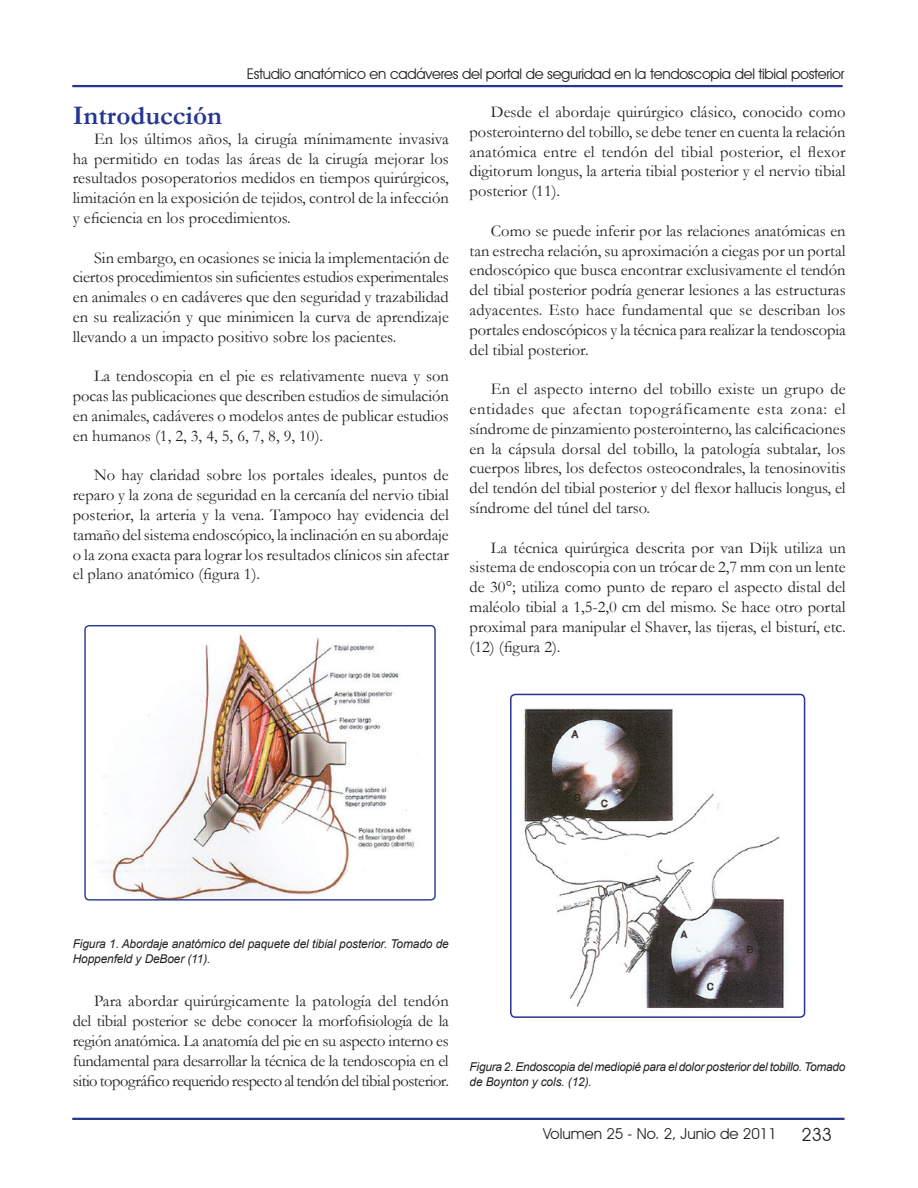
<style>
.page{position:relative;width:918px;height:1188px;background:#fff}
.page>*{position:absolute;margin:0;border:0;box-sizing:border-box;transform-origin:0 0}
.SUBTÍTULO{font:700 27px "Garamond";color:#26358f}
.t1{font:18px "Avant Garde IT Cby BT";color:#231f20}
.TEXTO_CORRIDO{font:16.5px/19.8px "Garamond";color:#231f20;text-align:justify}
.t2{font:15px "Avant Garde IT Cby BT";color:#231f20}
.t3{font:14.7px "Avant Garde IT Cby BT";letter-spacing:-.02em;color:#231f20}
.PIEDEFOTO{font:italic 12.15px/15px "Arial";letter-spacing:-.01em;color:#231f20}
</style>
<div class="page">
<hr style="left:72px;top:1118px;width:773px;height:2px;background:#26358f">
<hr style="left:72px;top:85px;width:771px;height:2px;background:#26358f">
<img style="left:86px;top:627px;width:329px;height:272px">
<div style="left:84px;top:625px;width:352px;height:276px;border:1px solid #26358f;border-radius:4px"></div>
<img style="left:512px;top:708px;width:291px;height:308px">
<div style="left:510px;top:694px;width:295px;height:324px;border:1px solid #26358f;border-radius:5px"></div>
<p class="t3" style="left:247px;top:65px;width:599px">Estudio anatómico en cadáveres del portal de seguridad en la tendoscopia del tibial posterior</p>
<p class="SUBTÍTULO" style="left:73px;top:97px;width:151px">Introducción</p>
<p class="TEXTO_CORRIDO" style="left:73px;top:128px;width:378px;text-indent:21px">En los últimos años, la cirugía mínimamente invasiva ha permitido en todas las áreas de la cirugía mejorar los resultados posoperatorios medidos en tiempos quirúrgicos, limitación en la exposición de tejidos, control de la infección y eficiencia en los procedimientos.</p>
<p class="TEXTO_CORRIDO" style="left:73px;top:247px;width:378px;text-indent:21px">Sin embargo, en ocasiones se inicia la implementación de ciertos procedimientos sin suficientes estudios experimentales en animales o en cadáveres que den seguridad y trazabilidad en su realización y que minimicen la curva de aprendizaje llevando a un impacto positivo sobre los pacientes.</p>
<p class="TEXTO_CORRIDO" style="left:73px;top:366px;width:378px;text-indent:21px">La tendoscopia en el pie es relativamente nueva y son pocas las publicaciones que describen estudios de simulación en animales, cadáveres o modelos antes de publicar estudios en humanos (1, 2, 3, 4, 5, 6, 7, 8, 9, 10).</p>
<p class="TEXTO_CORRIDO" style="left:73px;top:465px;width:378px;text-indent:21px">No hay claridad sobre los portales ideales, puntos de reparo y la zona de seguridad en la cercanía del nervio tibial posterior, la arteria y la vena. Tampoco hay evidencia del tamaño del sistema endoscópico, la inclinación en su abordaje o la zona exacta para lograr los resultados clínicos sin afectar el plano anatómico (figura 1).</p>
<p class="TEXTO_CORRIDO" style="left:470px;top:102px;width:378px;text-indent:21px">Desde el abordaje quirúrgico clásico, conocido como posterointerno del tobillo, se debe tener en cuenta la relación anatómica entre el tendón del tibial posterior, el flexor digitorum longus, la arteria tibial posterior y el nervio tibial posterior (11).</p>
<p class="TEXTO_CORRIDO" style="left:470px;top:220px;width:378px;text-indent:21px">Como se puede inferir por las relaciones anatómicas en tan estrecha relación, su aproximación a ciegas por un portal endoscópico que busca encontrar exclusivamente el tendón del tibial posterior podría generar lesiones a las estructuras adyacentes. Esto hace fundamental que se describan los portales endoscópicos y la técnica para realizar la tendoscopia del tibial posterior.</p>
<p class="TEXTO_CORRIDO" style="left:470px;top:379px;width:378px;text-indent:21px">En el aspecto interno del tobillo existe un grupo de entidades que afectan topográficamente esta zona: el síndrome de pinzamiento posterointerno, las calcificaciones en la cápsula dorsal del tobillo, la patología subtalar, los cuerpos libres, los defectos osteocondrales, la tenosinovitis del tendón del tibial posterior y del flexor hallucis longus, el síndrome del túnel del tarso.</p>
<p class="TEXTO_CORRIDO" style="left:470px;top:537px;width:378px;text-indent:21px">La técnica quirúrgica descrita por van Dijk utiliza un sistema de endoscopia con un trócar de 2,7 mm con un lente de 30°; utiliza como punto de reparo el aspecto distal del maléolo tibial a 1,5-2,0 cm del mismo. Se hace otro portal proximal para manipular el Shaver, las tijeras, el bisturí, etc. (12) (figura 2).</p>
<p class="PIEDEFOTO" style="left:73px;top:937px;width:378px">Figura 1. Abordaje anatómico del paquete del tibial posterior. Tomado de<br>Hoppenfeld y DeBoer (11).</p>
<p class="TEXTO_CORRIDO" style="left:73px;top:991px;width:378px;text-indent:21px">Para abordar quirúrgicamente la patología del tendón del tibial posterior se debe conocer la morfofisiología de la región anatómica. La anatomía del pie en su aspecto interno es fundamental para desarrollar la técnica de la tendoscopia en el sitio topográfico requerido respecto al tendón del tibial posterior.</p>
<p class="PIEDEFOTO" style="left:470px;top:1059px;width:377px">Figura 2. Endoscopia del mediopié para el dolor posterior del tobillo. Tomado de Boynton y cols. (12).</p>
<p class="t2" style="left:543px;top:1125px;width:235px">Volumen 25 - No. 2, Junio de 2011</p>
<p class="t1" style="left:802px;top:1124px;width:32px">233</p>
</div>
